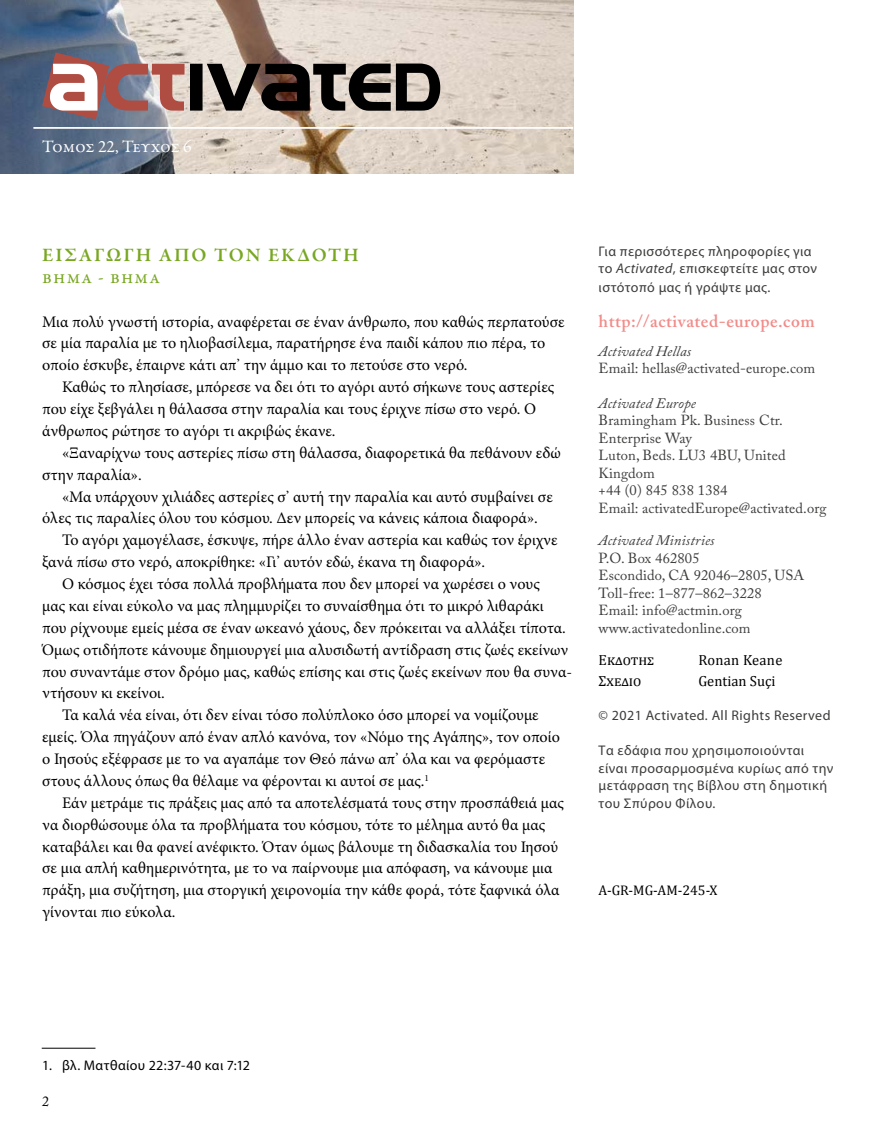
<style>
.page{position:relative;width:893px;height:1141px;background:#fff}
.page>*{position:absolute;margin:0;border:0;box-sizing:border-box;transform-origin:0 0}
.t1{font:600 19.25px "Garamond Premr Pro";letter-spacing:.1em;color:#79a722}
.t2{font:19.25px "Garamond Premr Pro";letter-spacing:.06em;color:#79a722}
.t3{font:600 17.5px "Adobe Caslon Pro";letter-spacing:.03em;color:#f18c89}
.t4{font:17.5px "Garamond Premr Pro";letter-spacing:-.025em;color:#fff}
.t5{font:16.1px/21.9px "Minion Pro";color:#000}
.t6{font:14.7px "Cambria";color:#000}
.t7{font:14.7px "Cambria";letter-spacing:.02em;color:#000}
.t8{font:14.53px/17.5px "Adobe Caslon Pro";letter-spacing:.01em;color:#3c3c3b}
.t9{font:italic 14.53px "Adobe Caslon Pro";letter-spacing:.01em;color:#3c3c3b}
.t10{font:14px/17.5px "Myriad Pro";letter-spacing:.03em;color:#3c3c3b}
.t11{font:14px "Myriad Pro";letter-spacing:.025em;color:#000}
.t12{font:14px "Cambria";color:#000}
.t13{font:14px "Adobe Caslon Pro";color:#000}
.s1{font-style:italic}
</style>
<div class="page">
<img style="left:0;top:0;width:573px;height:173px">
<hr style="left:33px;top:127px;width:540px;height:2px;background:#fff">
<svg style="left:42px;top:52px;width:398px;height:67px"></svg>
<hr style="left:42px;top:1048px;width:53px;height:1px;background:#000">
<p class="t4" style="left:42px;top:135px;width:151px">Τομοσ 22, Τευχοσ 6</p>
<p class="t1" style="left:42px;top:243px;width:318px">ΕΙΣΑΓΩΓΗ ΑΠΟ ΤΟΝ ΕΚΔΟΤΗ</p>
<p class="t2" style="left:42px;top:265px;width:119px">βήμα - βήμα</p>
<p class="t5" style="left:42px;top:311px;width:524px">Μια πολύ γνωστή ιστορία, αναφέρεται σε έναν άνθρωπο, που καθώς περπατούσε σε μία παραλία με το ηλιοβασίλεμα, παρατήρησε ένα παιδί κάπου πιο πέρα, το οποίο έσκυβε, έπαιρνε κάτι απ’ την άμμο και το πετούσε στο νερό.</p>
<p class="t5" style="left:42px;top:376px;width:514px;text-indent:20px">Καθώς το πλησίασε, μπόρεσε να δει ότι το αγόρι αυτό σήκωνε τους αστερίες που είχε ξεβγάλει η θάλασσα στην παραλία και τους έριχνε πίσω στο νερό. Ο άνθρωπος ρώτησε το αγόρι τι ακριβώς έκανε.</p>
<p class="t5" style="left:42px;top:442px;width:520px;text-indent:20px">«Ξαναρίχνω τους αστερίες πίσω στη θάλασσα, διαφορετικά θα πεθάνουν εδώ στην παραλία».</p>
<p class="t5" style="left:62px;top:486px;width:492px">«Μα υπάρχουν χιλιάδες αστερίες σ’ αυτή την παραλία και αυτό συμβαίνει σε</p>
<p class="t5" style="left:42px;top:507px;width:497px">όλες τις παραλίες όλου του κόσμου. Δεν μπορείς να κάνεις κάποια διαφορά».</p>
<p class="t5" style="left:62px;top:529px;width:497px">Το αγόρι χαμογέλασε, έσκυψε, πήρε άλλο έναν αστερία και καθώς τον έριχνε</p>
<p class="t5" style="left:42px;top:551px;width:445px">ξανά πίσω στο νερό, αποκρίθηκε: «Γι’ αυτόν εδώ, έκανα τη διαφορά».</p>
<p class="t5" style="left:62px;top:573px;width:479px">Ο κόσμος έχει τόσα πολλά προβλήματα που δεν μπορεί να χωρέσει ο νους</p>
<p class="t5" style="left:42px;top:595px;width:503px">μας και είναι εύκολο να μας πλημμυρίζει το συναίσθημα ότι το μικρό λιθαράκι</p>
<p class="t5" style="left:42px;top:617px;width:525px">που ρίχνουμε εμείς μέσα σε έναν ωκεανό χάους, δεν πρόκειται να αλλάξει τίποτα.</p>
<p class="t5" style="left:42px;top:639px;width:527px">Όμως οτιδήποτε κάνουμε δημιουργεί μια αλυσιδωτή αντίδραση στις ζωές εκείνων</p>
<p class="t5" style="left:42px;top:661px;width:531px">που συναντάμε στον δρόμο μας, καθώς επίσης και στις ζωές εκείνων που θα συνα-</p>
<p class="t5" style="left:42px;top:682px;width:124px">ντήσουν κι εκείνοι.</p>
<p class="t5" style="left:62px;top:704px;width:478px">Τα καλά νέα είναι, ότι δεν είναι τόσο πολύπλοκο όσο μπορεί να νομίζουμε</p>
<p class="t5" style="left:42px;top:726px;width:519px">εμείς. Όλα πηγάζουν από έναν απλό κανόνα, τον «Νόμο της Αγάπης», τον οποίο</p>
<p class="t5" style="left:42px;top:748px;width:504px">ο Ιησούς εξέφρασε με το να αγαπάμε τον Θεό πάνω απ’ όλα και να φερόμαστε</p>
<p class="t5" style="left:42px;top:770px;width:388px">στους άλλους όπως θα θέλαμε να φέρονται κι αυτοί σε μας.<sup>1</sup></p>
<p class="t5" style="left:62px;top:792px;width:504px">Εάν μετράμε τις πράξεις μας από τα αποτελέσματά τους στην προσπάθειά μας</p>
<p class="t5" style="left:42px;top:814px;width:505px">να διορθώσουμε όλα τα προβλήματα του κόσμου, τότε το μέλημα αυτό θα μας</p>
<p class="t5" style="left:42px;top:836px;width:517px">καταβάλει και θα φανεί ανέφικτο. Όταν όμως βάλουμε τη διδασκαλία του Ιησού</p>
<p class="t5" style="left:42px;top:857px;width:512px">σε μια απλή καθημερινότητα, με το να παίρνουμε μια απόφαση, να κάνουμε μια</p>
<p class="t5" style="left:42px;top:879px;width:519px">πράξη, μια συζήτηση, μια στοργική χειρονομία την κάθε φορά, τότε ξαφνικά όλα</p>
<p class="t5" style="left:42px;top:901px;width:135px">γίνονται πιο εύκολα.</p>
<p class="t10" style="left:599px;top:242px;width:220px">Για περισσότερες πληροφορίες για το <span class="s1">Activated</span>, επισκεφτείτε μας στον ιστότοπό μας ή γράψτε μας.</p>
<p class="t3" style="left:599px;top:310px;width:218px">http://activated-europe.com</p>
<p class="t9" style="left:599px;top:342px;width:94px">Activated Hellas</p>
<p class="t8" style="left:599px;top:359px;width:218px">Email: hellas@activated-europe.com</p>
<p class="t9" style="left:599px;top:394px;width:99px">Activated Europe</p>
<p class="t8" style="left:599px;top:411px;width:229px">Bramingham Pk. Business Ctr.<br>Enterprise Way<br>Luton, Beds. LU3 4BU, United<br>Kingdom<br>+44 (0) 845 838 1384<br>Email: activatedEurope@activated.org</p>
<p class="t9" style="left:599px;top:532px;width:117px">Activated Ministries</p>
<p class="t8" style="left:599px;top:549px;width:207px">P.O. Box 462805<br>Escondido, CA 92046–2805, USA<br>Toll-free: 1–877–862–3228<br>Email: info@actmin.org www.activatedonline.com</p>
<p class="t6" style="left:599px;top:652px;width:57px">Εκδοτησ</p>
<p class="t7" style="left:698px;top:652px;width:86px">Ronan Keane</p>
<p class="t6" style="left:599px;top:672px;width:44px">Σχεδιο</p>
<p class="t6" style="left:698px;top:672px;width:79px">Gentian Suçi</p>
<p class="t10" style="left:599px;top:707px;width:233px">© 2021 Activated. All Rights Reserved</p>
<p class="t10" style="left:599px;top:742px;width:236px">Τα εδάφια που χρησιμοποιούνται είναι προσαρμοσμένα κυρίως από την μετάφραση της Βίβλου στη δημοτική του Σπύρου Φίλου.</p>
<p class="t12" style="left:599px;top:882px;width:120px">A-GR-MG-AM-245-X</p>
<p class="t11" style="left:42px;top:1057px;width:209px">1. βλ. Ματθαίου 22:37-40 και 7:12</p>
<p class="t13" style="left:42px;top:1093px;width:8px">2</p>
</div>
